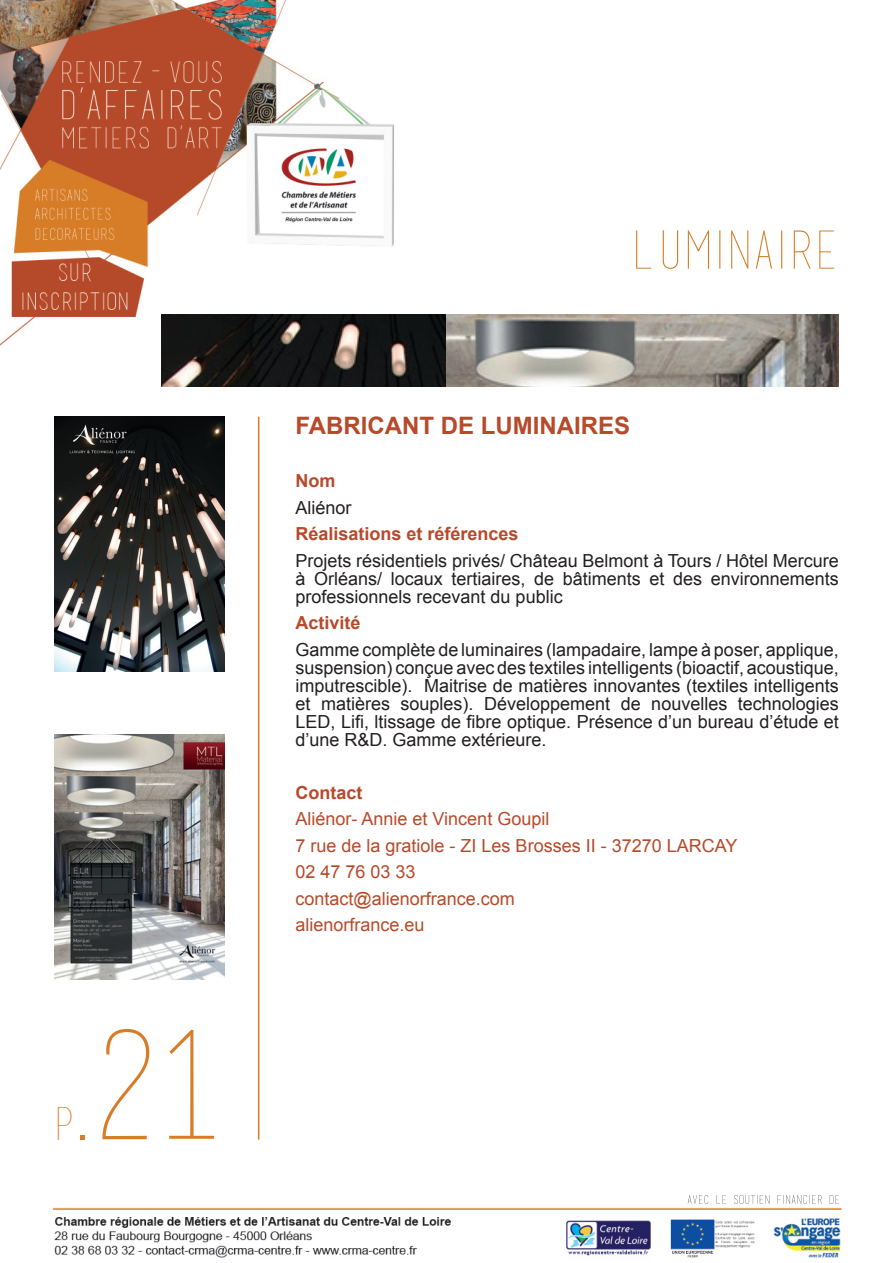
<style>
.page{position:relative;width:893px;height:1263px;background:#fff}
.page>*{position:absolute;margin:0;border:0;box-sizing:border-box;transform-origin:0 0}
.t1{font:150px "basictitlefont";color:#d77d27}
.t2{font:52.5px "basictitlefont";color:#d77d27}
.t3{font:45px "basictitlefont";color:#d77d27}
.t4{font:700 24px "Arial";color:#b64a2a}
.t5{font:18px/18px "Arial";color:#231f20;text-align:justify}
.t6{font:18px/26.5px "Arial";color:#b64a2a}
.t7{font:700 18px "Arial";color:#b64a2a}
</style>
<div class="page">
<img style="left:0;top:0;width:842px;height:1258px">
<svg style="left:688px;top:1195px;width:151px;height:9px"></svg>
<hr style="left:258px;top:417px;width:1px;height:723px;background:#d77d27">
<img style="left:162px;top:315px;width:677px;height:72px">
<img style="left:54px;top:417px;width:170px;height:255px">
<img style="left:54px;top:734px;width:170px;height:245px">
<h3 class="t3" style="left:54px;top:1099px;width:23px">P</h3>
<h1 class="t1" style="left:75px;top:1003px;width:149px">.21</h1>
<h2 class="t2" style="left:630px;top:221px;width:210px">LUMINAIRE</h2>
<h3 class="t4" style="left:296px;top:410px;width:336px">FABRICANT DE LUMINAIRES</h3>
<p class="t7" style="left:296px;top:469px;width:41px">Nom</p>
<p class="t5" style="left:296px;top:499px;width:58px">Aliénor</p>
<p class="t7" style="left:296px;top:522px;width:225px">Réalisations et références</p>
<p class="t5" style="left:296px;top:552px;width:545px">Projets résidentiels privés/ Château Belmont à Tours / Hôtel Mercure à Orléans/ locaux tertiaires, de bâtiments et des environnements professionnels recevant du public</p>
<p class="t7" style="left:296px;top:611px;width:67px">Activité</p>
<p class="t5" style="left:296px;top:641px;width:545px">Gamme complète de luminaires (lampadaire, lampe à poser, applique, suspension) conçue avec des textiles intelligents (bioactif, acoustique, imputrescible). Maitrise de matières innovantes (textiles intelligents et matières souples). Développement de nouvelles technologies LED, Lifi, ltissage de fibre optique. Présence d’un bureau d’étude et d’une R&amp;D. Gamme extérieure.</p>
<p class="t7" style="left:296px;top:780px;width:68px">Contact</p>
<p class="t6" style="left:296px;top:806px;width:443px">Aliénor- Annie et Vincent Goupil<br>7 rue de la gratiole - ZI Les Brosses II - 37270 LARCAY<br>02 47 76 03 33<br>contact@alienorfrance.com<br>alienorfrance.eu</p>
</div>
